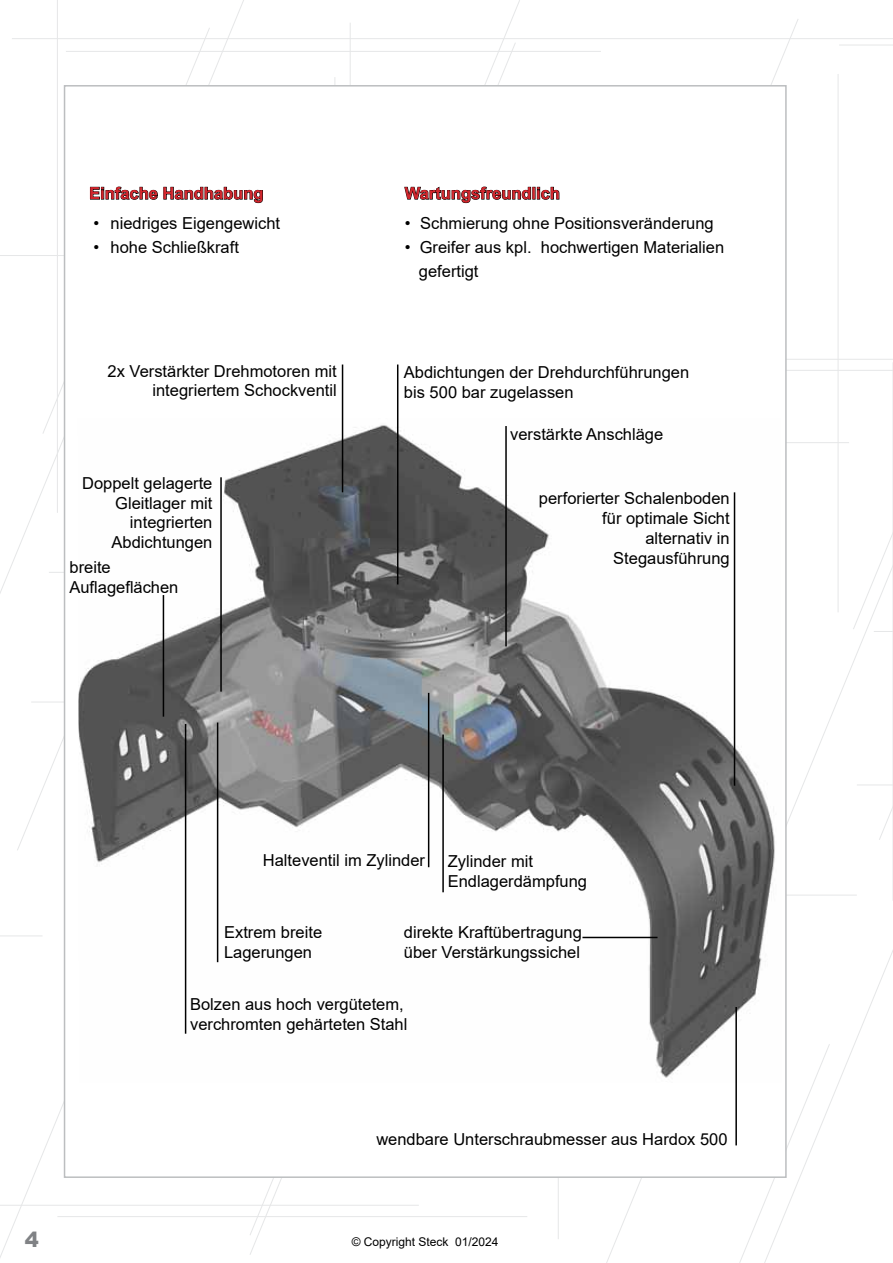
<style>
.page{position:relative;width:893px;height:1263px;background:#fff}
.page>*{position:absolute;margin:0;border:0;box-sizing:border-box;transform-origin:0 0}
.t1{font:900 21px "Arial";color:#808285}
.t2{font:16.5px/19.8px "Arial";color:#000}
.t3{font:700 16.5px "Arial";color:#d2232a}
.t4{font:12px "Arial";color:#000}
</style>
<div class="page">
<svg style="left:43px;top:28px;width:168px;height:407px"></svg>
<svg style="left:739px;top:1044px;width:91px;height:219px"></svg>
<svg style="left:250px;top:1178px;width:32px;height:77px"></svg>
<svg style="left:17px;top:631px;width:47px;height:220px"></svg>
<hr style="left:12px;top:38px;width:881px;height:1px;background:#e6e7e8">
<hr style="left:66px;top:51px;width:535px;height:1px;background:#e6e7e8">
<hr style="left:510px;top:359px;width:383px;height:1px;background:#e6e7e8">
<hr style="left:531px;top:370px;width:362px;height:1px;background:#e6e7e8">
<hr style="left:696px;top:895px;width:161px;height:1px;background:#e6e7e8">
<svg style="left:852px;top:44px;width:41px;height:796px"></svg>
<hr style="left:57px;top:1216px;width:470px;height:1px;background:#e6e7e8">
<hr style="left:0;top:1205px;width:419px;height:1px;background:#e6e7e8">
<hr style="left:49px;top:572px;width:470px;height:1px;background:#e6e7e8">
<hr style="left:0;top:935px;width:43px;height:1px;background:#e6e7e8">
<hr style="left:838px;top:74px;width:1px;height:538px;background:#e6e7e8">
<hr style="left:57px;top:0;width:1px;height:513px;background:#e6e7e8">
<hr style="left:558px;top:701px;width:1px;height:538px;background:#e6e7e8">
<hr style="left:0;top:255px;width:87px;height:1px;background:#e6e7e8">
<hr style="left:839px;top:45px;width:54px;height:1px;background:#e6e7e8">
<hr style="left:892px;top:362px;width:1px;height:539px;background:#e6e7e8">
<hr style="left:334px;top:77px;width:1px;height:538px;background:#e6e7e8">
<hr style="left:350px;top:23px;width:1px;height:538px;background:#e6e7e8">
<hr style="left:31px;top:702px;width:494px;height:1px;background:#e6e7e8">
<hr style="left:78px;top:442px;width:771px;height:1px;background:#e6e7e8">
<div style="left:64px;top:85px;width:723px;height:1093px;background:#fff;border:2px solid #bcbec0"></div>
<svg style="left:90px;top:186px;width:173px;height:17px"></svg>
<svg style="left:404px;top:0;width:156px;height:204px"></svg>
<img style="left:78px;top:418px;width:697px;height:660px">
<hr style="left:582px;top:937px;width:75px;height:1px;background:#000">
<hr style="left:163px;top:595px;width:1px;height:122px;background:#000">
<hr style="left:220px;top:477px;width:2px;height:215px;background:#000">
<hr style="left:342px;top:364px;width:1px;height:128px;background:#000">
<hr style="left:734px;top:492px;width:1px;height:294px;background:#000">
<hr style="left:397px;top:364px;width:1px;height:220px;background:#000">
<hr style="left:217px;top:722px;width:1px;height:240px;background:#000">
<hr style="left:442px;top:734px;width:2px;height:158px;background:#000">
<hr style="left:428px;top:693px;width:1px;height:174px;background:#000">
<hr style="left:185px;top:724px;width:1px;height:310px;background:#000">
<hr style="left:735px;top:1007px;width:2px;height:138px;background:#000">
<hr style="left:505px;top:426px;width:2px;height:220px;background:#000">
<p class="t3" style="left:89px;top:182px;width:176px">Einfache Handhabung</p>
<p class="t3" style="left:405px;top:182px;width:157px">Wartungsfreundlich</p>
<p class="t2" style="left:94px;top:213px;width:188px">• niedriges Eigengewicht</p>
<p class="t2" style="left:405px;top:213px;width:310px">• Schmierung ohne Positionsveränderung</p>
<p class="t2" style="left:94px;top:237px;width:147px">• hohe Schließkraft</p>
<p class="t2" style="left:419px;top:235px;width:307px;line-height:24px;text-indent:-14px">• Greifer aus kpl. hochwertigen Materialien gefertigt</p>
<p class="t2" style="left:108px;top:361px;width:231px;text-align:right">2x Verstärkter Drehmotoren mit integriertem Schockventil</p>
<p class="t2" style="left:82px;top:473px;width:132px;text-align:right">Doppelt gelagerte<br>Gleitlager mit integrierten<br>Abdichtungen</p>
<p class="t2" style="left:69px;top:557px;width:110px">breite<br>Auflageflächen</p>
<p class="t2" style="left:404px;top:362px;width:287px">Abdichtungen der Drehdurchführungen bis 500 bar zugelassen</p>
<p class="t2" style="left:510px;top:425px;width:155px">verstärkte Anschläge</p>
<p class="t2" style="left:539px;top:488px;width:192px;text-align:right">perforierter Schalenboden für optimale Sicht alternativ in<br>Stegausführung</p>
<p class="t2" style="left:263px;top:851px;width:164px">Halteventil im Zylinder</p>
<p class="t2" style="left:448px;top:851px;width:141px">Zylinder mit<br>Endlagerdämpfung</p>
<p class="t2" style="left:224px;top:922px;width:100px">Extrem breite<br>Lagerungen</p>
<p class="t2" style="left:404px;top:922px;width:179px">direkte Kraftübertragung über Verstärkungssichel</p>
<p class="t2" style="left:190px;top:994px;width:219px">Bolzen aus hoch vergütetem, verchromten gehärteten Stahl</p>
<p class="t2" style="left:376px;top:1129px;width:353px">wendbare Unterschraubmesser aus Hardox 500</p>
<p class="t1" style="left:25px;top:1224px;width:16px">4</p>
<p class="t4" style="left:352px;top:1233px;width:148px">© Copyright Steck 01/2024</p>
</div>
